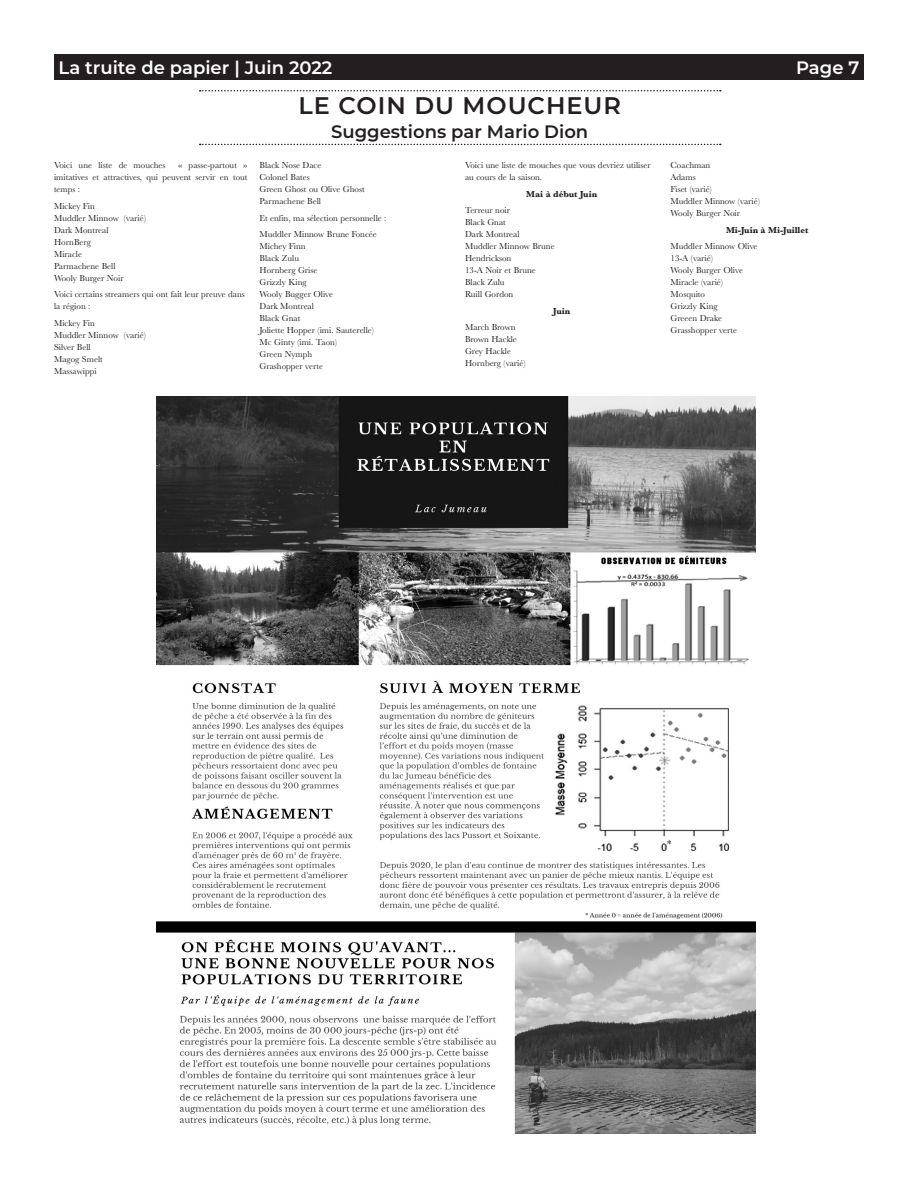
<style>
.page{position:relative;width:918px;height:1188px;background:#fff}
.page>*{position:absolute;margin:0;border:0;box-sizing:border-box;transform-origin:0 0}
.Entête{font:600 24px "Montserrat";letter-spacing:.04em;color:#231f20}
.t1{font:600 18px "Montserrat";color:#fff}
.Entête-2{font:600 18px "Montserrat";color:#231f20}
.texte_courant{font:9px/12px "Baskerville";color:#231f20}
.texte_courant-2{font:700 9px "Baskerville";color:#231f20}
</style>
<div class="page">
<div style="left:54px;top:54px;width:810px;height:25px;background:#231f20"></div>
<svg style="left:200px;top:90px;width:521px;height:2px"></svg>
<svg style="left:200px;top:144px;width:521px;height:1px"></svg>
<img style="left:157px;top:397px;width:598px;height:737px">
<p class="t1" style="left:58px;top:54px;width:275px">La truite de papier | Juin 2022</p>
<p class="t1" style="left:796px;top:54px;width:65px">Page 7</p>
<p class="texte_courant" style="left:54px;top:159px;width:113px">Voici une liste de mouches</p>
<p class="texte_courant" style="left:54px;top:159px;width:195px;text-align:justify;text-indent:124px">« passe-partout » imitatives et attractives, qui peuvent servir en tout temps :</p>
<p class="texte_courant" style="left:54px;top:200px;width:93px">Mickey Fin<br>Muddler Minnow (varié)<br>Dark Montreal<br>HornBerg<br>Miracle<br>Parmachene Bell<br>Wooly Burger Noir</p>
<p class="texte_courant" style="left:54px;top:288px;width:192px">Voici certains streamers qui ont fait leur preuve dans la région :</p>
<p class="texte_courant" style="left:54px;top:317px;width:93px">Mickey Fin<br>Muddler Minnow (varié)<br>Silver Bell<br>Magog Smelt<br>Massawippi</p>
<p class="Entête" style="left:299px;top:89px;width:324px">LE COIN DU MOUCHEUR</p>
<p class="Entête-2" style="left:331px;top:119px;width:259px">Suggestions par Mario Dion</p>
<p class="texte_courant" style="left:465px;top:159px;width:187px">Voici une liste de mouches que vous devriez utiliser au cours de la saison.</p>
<p class="texte_courant-2" style="left:526px;top:187px;width:72px">Mai à début Juin</p>
<p class="texte_courant" style="left:465px;top:204px;width:91px">Terreur noir<br>Black Gnat<br>Dark Montreal<br>Muddler Minnow Brune<br>Hendrickson<br>13-A Noir et Brune<br>Black Zulu<br>Ruill Gordon</p>
<p class="texte_courant-2" style="left:553px;top:304px;width:19px">Juin</p>
<p class="texte_courant" style="left:465px;top:321px;width:62px">March Brown<br>Brown Hackle<br>Grey Hackle<br>Hornberg (varié)</p>
<p class="texte_courant" style="left:260px;top:159px;width:107px">Black Nose Dace<br>Colonel Bates<br>Green Ghost ou Olive Ghost<br>Parmachene Bell</p>
<p class="texte_courant" style="left:260px;top:212px;width:129px">Et enfin, ma sélection personnelle :</p>
<p class="texte_courant" style="left:260px;top:228px;width:119px">Muddler Minnow Brune Foncée<br>Michey Finn<br>Black Zulu<br>Hornberg Grise<br>Grizzly King<br>Wooly Bugger Olive<br>Dark Montreal<br>Black Gnat<br>Joliette Hopper (imi. Sauterelle)<br>Mc Ginty (imi. Taon)<br>Green Nymph<br>Grashopper verte</p>
<p class="texte_courant" style="left:670px;top:159px;width:91px">Coachman<br>Adams<br>Fiset (varié)<br>Muddler Minnow (varié)<br>Wooly Burger Noir</p>
<p class="texte_courant-2" style="left:726px;top:223px;width:84px">Mi-Juin à Mi-Juillet</p>
<p class="texte_courant" style="left:670px;top:240px;width:89px">Muddler Minnow Olive<br>13-A (varié)<br>Wooly Burger Olive<br>Miracle (varié)<br>Mosquito<br>Grizzly King<br>Greeen Drake<br>Grasshopper verte</p>
</div>
